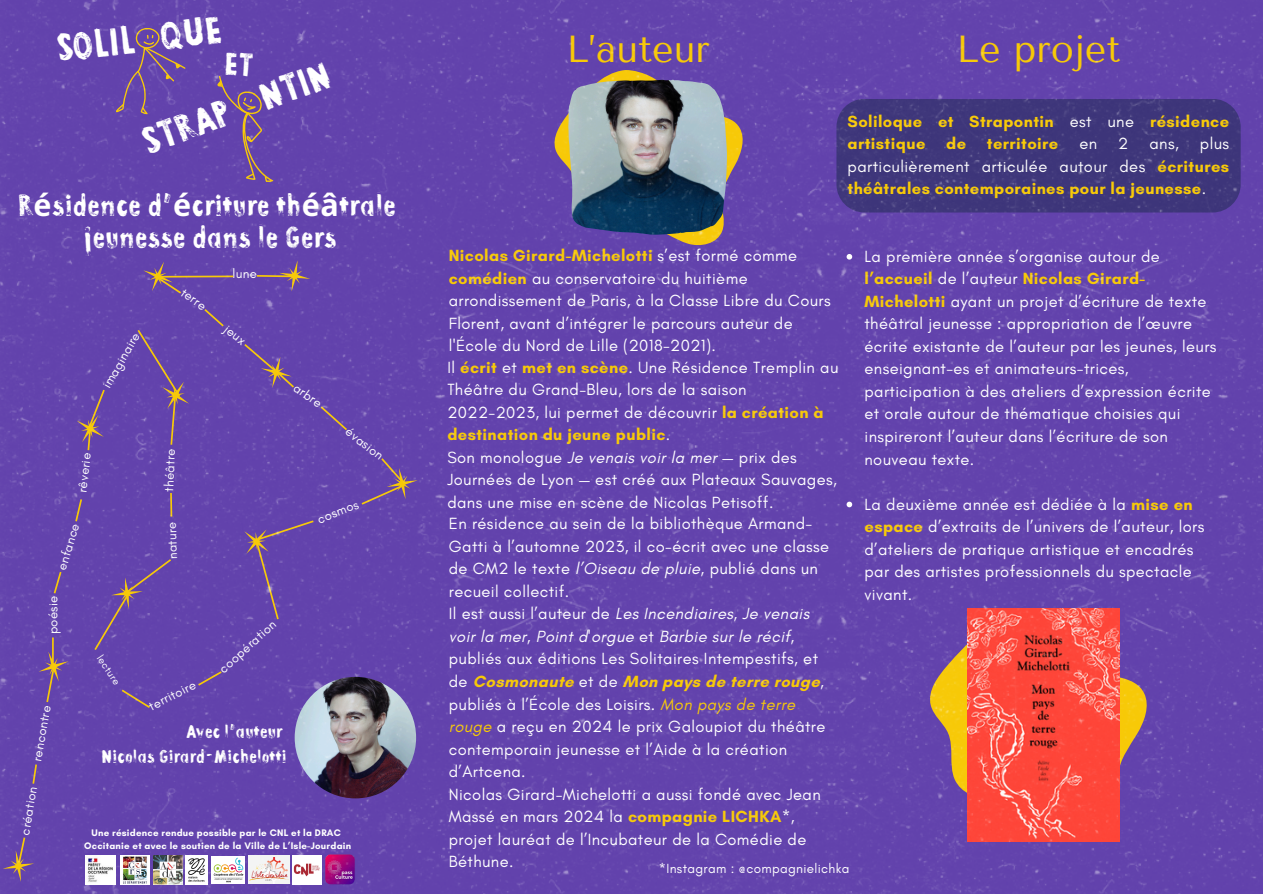
<style>
.page{position:relative;width:1263px;height:894px;background:#fff}
.page>*{position:absolute;margin:0;border:0;box-sizing:border-box;transform-origin:0 0}
.t1{font:700 38.4px "Lino Stamp";color:#fff}
.t2{font:700 38.25px "Lino Stamp";color:#fff}
.t3{font:37.5px "Tenor Sans";color:#f7c906}
.t4{font:700 30.45px/32.7px "Lino Stamp";letter-spacing:.025em;color:#fff;text-align:center}
.t5{font:700 18.75px/25.8px "Lino Stamp";letter-spacing:.025em;color:#fff;text-align:right}
.t6{font:16.5px/22.5px "Glacial Indifference";letter-spacing:.025em;color:#fff}
.t7{font:700 16.5px/22.5px "Glacial Indifference";letter-spacing:.025em;color:#f7c906}
.t8{font:13.5px "Glacial Indifference";letter-spacing:.025em;color:#fff}
.t9{font:13.05px "Glacial Indifference";letter-spacing:.025em;color:#fff}
.t10{font:10.65px "Glacial Indifference";color:#fff}
.t11{font:700 9.6px "Glacial Indifference";letter-spacing:.025em;color:#fff}
.s1{font-family:"Noto Sans"}
.s2{font-weight:400;color:#fff}
.s3{font-weight:700;color:#f7c906}
.s4{font-style:italic}
.s5{font-style:italic;color:#f7c906}
</style>
<div class="page">
<img style="left:0;top:0;width:1262px;height:893px">
<svg style="left:216px;top:52px;width:57px;height:133px;background:#6c4ca1"></svg>
<p class="t1" style="left:55px;top:32px;width:167px;rotate:-6deg">SOLIL QUE</p>
<p class="t2" style="left:139px;top:128px;width:199px;rotate:-20deg">STRAP NTIN</p>
<p class="t4" style="left:18px;top:191px;width:379px">R<span class="s1">é</span>sidence d’<span class="s1">é</span>criture th<span class="s1">éâ</span>trale jeunesse dans le Gers</p>
<p class="t9" style="left:99px;top:383px;width:64px;rotate:-60deg">imaginaire</p>
<p class="t9" style="left:187px;top:284px;width:30px;rotate:35deg">terre</p>
<p class="t9" style="left:233px;top:266px;width:26px">lune</p>
<p class="t9" style="left:231px;top:321px;width:25px;rotate:39deg">jeux</p>
<p class="t9" style="left:74px;top:491px;width:42px;rotate:-83deg">rêverie</p>
<h4 class="t9" style="left:54px;top:567px;width:50px;rotate:-73deg">enfance</h4>
<p class="t9" style="left:161px;top:491px;width:45px;rotate:-87deg">théâtre</p>
<p class="t9" style="left:165px;top:559px;width:39px;rotate:-92deg">nature</p>
<p class="t9" style="left:300px;top:379px;width:33px;rotate:36deg">arbre</p>
<p class="t9" style="left:352px;top:423px;width:46px;rotate:38deg">évasion</p>
<p class="t9" style="left:315px;top:512px;width:45px;rotate:-21deg">cosmos</p>
<p class="t9" style="left:45px;top:634px;width:40px;rotate:-90deg">poésie</p>
<p class="t9" style="left:29px;top:759px;width:58px;rotate:-80deg">rencontre</p>
<p class="t9" style="left:17px;top:833px;width:50px;rotate:-81deg">création</p>
<p class="t10" style="left:105px;top:652px;width:35px;rotate:56deg">lecture</p>
<p class="t9" style="left:146px;top:700px;width:53px;rotate:-28deg">territoire</p>
<p class="t9" style="left:216px;top:664px;width:73px;rotate:-42deg">coopération</p>
<p class="t5" style="left:101px;top:720px;width:186px">Avec l’auteur<br>Nicolas Girard-Michelotti</p>
<p class="t11" style="left:92px;top:826px;width:251px">Une résidence rendue possible par le CNL et la DRAC</p>
<p class="t11" style="left:84px;top:839px;width:269px">Occitanie et avec le soutien de la Ville de L’Isle-Jourdain</p>
<p class="t3" style="left:566px;top:28px;width:145px">L’auteur</p>
<p class="t3" style="left:957px;top:28px;width:165px">Le projet</p>
<p class="t7" style="left:847px;top:110px;width:383px">Soliloque et Strapontin <span class="s2">est une</span> résidence artistique</p>
<p class="t7" style="left:847px;top:132px;width:383px;text-align:justify;text-indent:352px"><span class="s2">plus particulièrement articulée autour des</span> écritures théâtrales contemporaines pour la jeunesse<span class="s2">.</span></p>
<p class="t7" style="left:946px;top:132px;width:21px">de</p>
<p class="t7" style="left:987px;top:132px;width:73px">territoire</p>
<p class="t6" style="left:1079px;top:132px;width:19px">en</p>
<p class="t6" style="left:1118px;top:132px;width:12px">2</p>
<p class="t6" style="left:1149px;top:132px;width:31px">ans,</p>
<p class="t6" style="left:449px;top:244px;width:383px"><span class="s3">Nicolas Girard-Michelotti</span> s’est formé comme <span class="s3">comédien</span> au conservatoire du huitième arrondissement de Paris, à la Classe Libre du Cours Florent, avant d’intégrer le parcours auteur de l'École du Nord de Lille (2018-2021).</p>
<p class="t6" style="left:447px;top:355px;width:393px">Il <span class="s3">écrit</span> et <span class="s3">met en scène</span>. Une Résidence Tremplin au Théâtre du Grand-Bleu, lors de la saison 2022-2023, lui permet de découvrir <span class="s3">la création à destination du jeune public</span>.<br>Son monologue <span class="s4">Je venais voir la mer</span> — prix des Journées de Lyon — est créé aux Plateaux Sauvages, dans une mise en scène de Nicolas Petisoff.</p>
<p class="t6" style="left:449px;top:512px;width:382px">En résidence au sein de la bibliothèque Armand-Gatti à l’automne 2023, il co-écrit avec une classe de CM2 le texte <span class="s4">l’Oiseau de pluie,</span> publié dans un recueil collectif.<br>Il est aussi l’auteur de <span class="s4">Les Incendiaires</span>, <span class="s4">Je venais voir la mer</span>, <span class="s4">Point d'orgue</span> et <span class="s4">Barbie sur le récif</span>, publiés aux éditions Les Solitaires Intempestifs, et de <span class="s3">Cosmonaute</span> et de <span class="s3">Mon pays de terre rouge</span>, publiés à l’École des Loisirs. <span class="s5">Mon pays de terre rouge</span> a reçu en 2024 le prix Galoupiot du théâtre contemporain jeunesse et l’Aide à la création d’Artcena.<br>Nicolas Girard-Michelotti a aussi fondé avec Jean Massé en mars 2024 la <span class="s3">compagnie LICHKA</span>*, projet lauréat de l’Incubateur de la Comédie de Béthune.</p>
<p class="t8" style="left:659px;top:860px;width:192px">*Instagram : @compagnielichka</p>
<p class="t6" style="left:864px;top:245px;width:354px">La première année s’organise autour de <span class="s3">l’accueil</span> de l’auteur <span class="s3">Nicolas Girard-Michelotti</span> ayant un projet d’écriture de texte théâtral jeunesse : appropriation de l’œuvre écrite existante de l’auteur par les jeunes, leurs enseignant-es et animateurs-trices, participation à des ateliers d’expression écrite et orale autour de thématique choisies qui inspireront l’auteur dans l’écriture de son nouveau texte.</p>
<p class="t6" style="left:864px;top:492px;width:341px">La deuxième année est dédiée à la <span class="s3">mise en espace</span> d’extraits de l’univers de l’auteur, lors d’ateliers de pratique artistique et encadrés par des artistes professionnels du spectacle vivant.</p>
</div>
